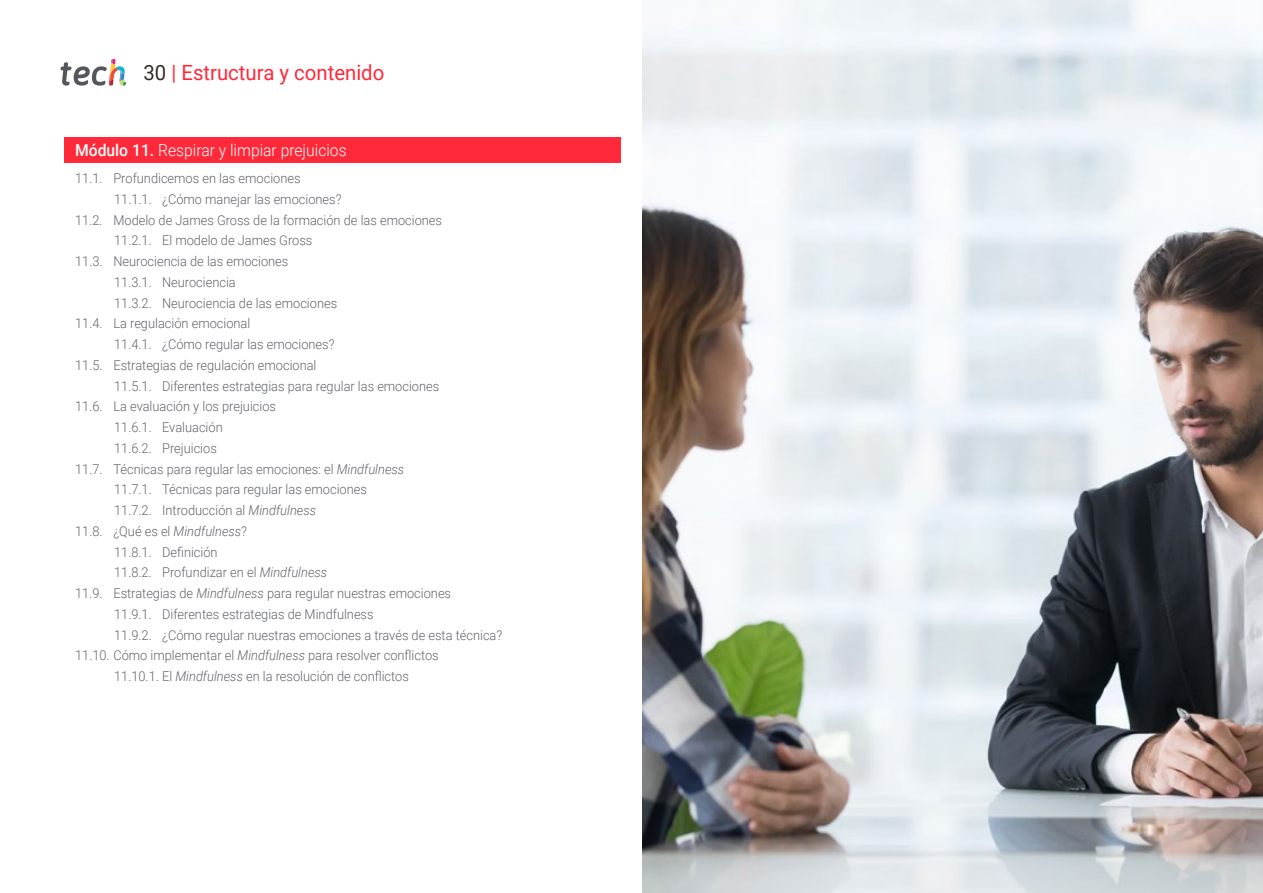
<style>
.page{position:relative;width:1263px;height:893px;background:#fff}
.page>*{position:absolute;margin:0;border:0;box-sizing:border-box;transform-origin:0 0}
.t1{font:21px "Roboto";color:#ff293a}
.t2{font:300 16.5px "Roboto";color:#fff;scale:.95 1}
.t3{font:300 13.5px "Roboto";color:#61646a;scale:.95 1}
.s1{color:#312e20}
.s2{font-weight:500}
.s3{font-style:italic}
</style>
<div class="page">
<svg style="left:61px;top:59px;width:65px;height:27px"></svg>
<div style="left:64px;top:137px;width:557px;height:25px;background:#ff293a"></div>
<img style="left:642px;top:0;width:621px;height:893px">
<h1 class="t1" style="left:144px;top:57px;width:242px"><span class="s1">30</span> | Estructura y contenido</h1>
<p class="t2" style="left:75px;top:138px;width:287px"><span class="s2">Módulo 11.</span> Respirar y limpiar prejuicios</p>
<p class="t3" style="left:75px;top:169px;width:239px">11.1. Profundicemos en las emociones</p>
<p class="t3" style="left:114px;top:190px;width:241px">11.1.1. ¿Cómo manejar las emociones?</p>
<p class="t3" style="left:75px;top:210px;width:388px">11.2. Modelo de James Gross de la formación de las emociones</p>
<p class="t3" style="left:114px;top:231px;width:210px">11.2.1. El modelo de James Gross</p>
<p class="t3" style="left:75px;top:252px;width:226px">11.3. Neurociencia de las emociones</p>
<p class="t3" style="left:114px;top:273px;width:130px">11.3.1. Neurociencia</p>
<p class="t3" style="left:114px;top:293px;width:236px">11.3.2. Neurociencia de las emociones</p>
<p class="t3" style="left:75px;top:314px;width:186px">11.4. La regulación emocional</p>
<p class="t3" style="left:114px;top:335px;width:233px">11.4.1. ¿Cómo regular las emociones?</p>
<p class="t3" style="left:75px;top:355px;width:256px">11.5. Estrategias de regulación emocional</p>
<p class="t3" style="left:114px;top:376px;width:344px">11.5.1. Diferentes estrategias para regular las emociones</p>
<p class="t3" style="left:75px;top:397px;width:213px">11.6. La evaluación y los prejuicios</p>
<p class="t3" style="left:114px;top:418px;width:116px">11.6.1. Evaluación</p>
<p class="t3" style="left:114px;top:438px;width:110px">11.6.2. Prejuicios</p>
<p class="t3" style="left:75px;top:459px;width:348px">11.7. Técnicas para regular las emociones: el <span class="s3">Mindfulness</span></p>
<p class="t3" style="left:114px;top:480px;width:268px">11.7.1. Técnicas para regular las emociones</p>
<p class="t3" style="left:114px;top:501px;width:214px">11.7.2. Introducción al <span class="s3">Mindfulness</span></p>
<p class="t3" style="left:75px;top:521px;width:182px">11.8. ¿Qué es el <span class="s3">Mindfulness</span>?</p>
<p class="t3" style="left:114px;top:542px;width:110px">11.8.1. Definición</p>
<p class="t3" style="left:114px;top:563px;width:226px">11.8.2. Profundizar en el <span class="s3">Mindfulness</span></p>
<p class="t3" style="left:75px;top:584px;width:397px">11.9. Estrategias de <span class="s3">Mindfulness</span> para regular nuestras emociones</p>
<p class="t3" style="left:114px;top:604px;width:275px">11.9.1. Diferentes estrategias de Mindfulness</p>
<p class="t3" style="left:114px;top:625px;width:410px">11.9.2. ¿Cómo regular nuestras emociones a través de esta técnica?</p>
<p class="t3" style="left:75px;top:646px;width:384px">11.10. Cómo implementar el <span class="s3">Mindfulness</span> para resolver conflictos</p>
<p class="t3" style="left:114px;top:667px;width:312px">11.10.1. El <span class="s3">Mindfulness</span> en la resolución de conflictos</p>
</div>
